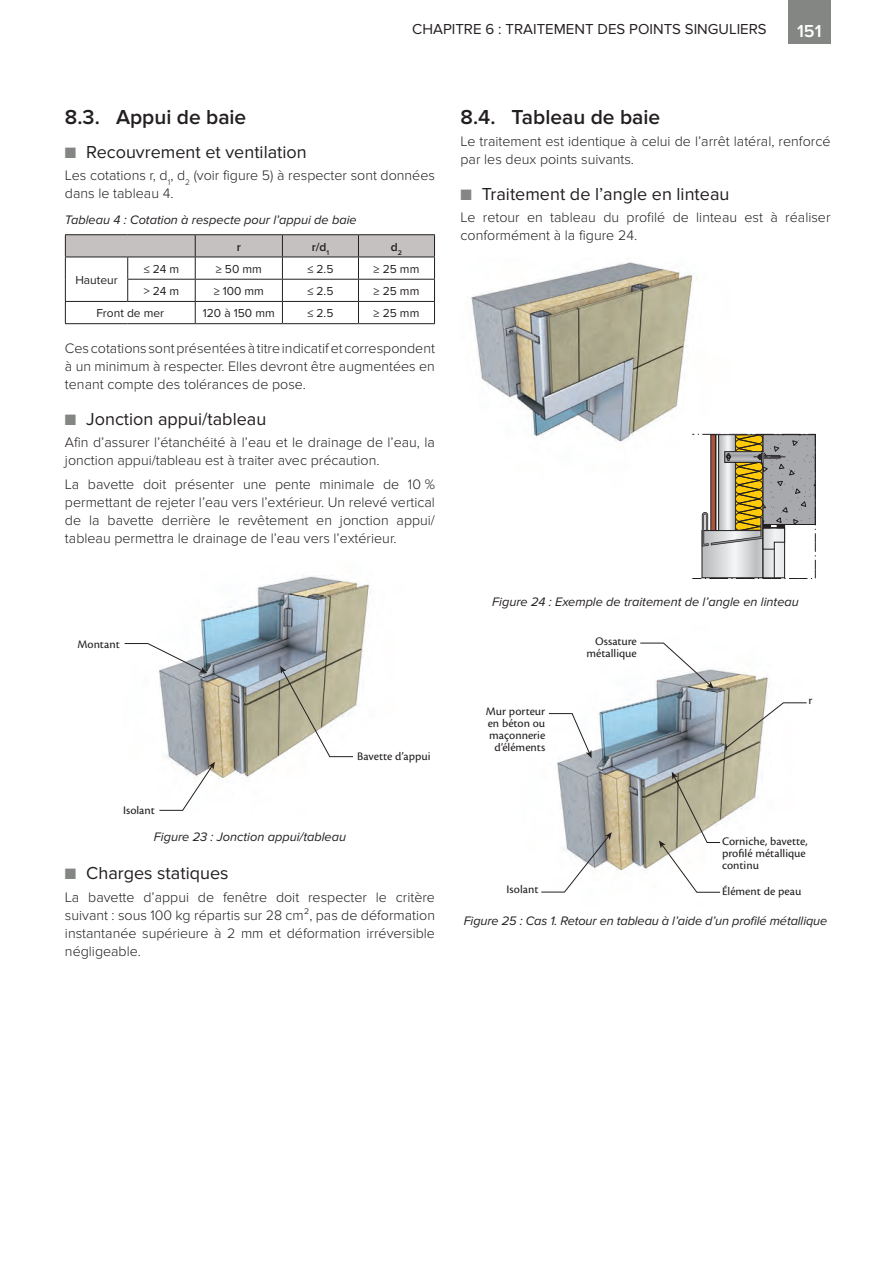
<style>
.page{position:relative;width:894px;height:1264px;background:#fff}
.page>*{position:absolute;margin:0;border:0;box-sizing:border-box;transform-origin:0 0}
.t1{font:600 21px "Proxima Nova";color:#231f20}
.t2{font:18px "Proxima Nova";color:#231f20}
.t3{font:600 18px "Proxima Nova";color:#fff}
.t4{font:15px "Proxima Nova";color:#231f20}
.t5{font:300 14.25px/18px "Proxima Nova";color:#231f20}
.t6{font:italic 12.75px "Proxima Nova";color:#231f20}
.t7{font:12px/12px "Cronos Pro Capt";color:#231f20;text-align:right}
.t8{font:12px "Proxima Nova";color:#231f20}
.t9{font:600 12px "Proxima Nova";color:#231f20}
.s1{color:#838683}
</style>
<div class="page">
<div style="left:788px;top:0;width:42px;height:44px;background:#838683"></div>
<hr style="left:65px;top:234px;width:63px;height:1px;background:#231f20">
<hr style="left:128px;top:234px;width:67px;height:1px;background:#231f20">
<hr style="left:195px;top:234px;width:87px;height:1px;background:#231f20">
<hr style="left:282px;top:234px;width:76px;height:1px;background:#231f20">
<hr style="left:358px;top:234px;width:77px;height:1px;background:#231f20">
<svg style="left:65px;top:235px;width:370px;height:88px"></svg>
<hr style="left:65px;top:323px;width:63px;height:1px;background:#231f20">
<hr style="left:128px;top:323px;width:67px;height:1px;background:#231f20">
<hr style="left:195px;top:323px;width:87px;height:1px;background:#231f20">
<hr style="left:282px;top:323px;width:76px;height:1px;background:#231f20">
<hr style="left:358px;top:323px;width:77px;height:1px;background:#231f20">
<img style="left:159px;top:575px;width:213px;height:204px">
<svg style="left:124px;top:643px;width:83px;height:30px"></svg>
<svg style="left:159px;top:762px;width:56px;height:49px"></svg>
<svg style="left:280px;top:666px;width:74px;height:91px"></svg>
<img style="left:471px;top:262px;width:259px;height:254px">
<svg style="left:785px;top:436px;width:28px;height:87px;background:#a3a4a7"></svg>
<svg style="left:702px;top:434px;width:83px;height:144px;background:#b5ac94"></svg>
<img style="left:557px;top:669px;width:212px;height:202px">
<svg style="left:541px;top:832px;width:71px;height:61px"></svg>
<svg style="left:659px;top:772px;width:62px;height:121px"></svg>
<svg style="left:548px;top:713px;width:43px;height:45px"></svg>
<svg style="left:639px;top:642px;width:75px;height:47px"></svg>
<svg style="left:725px;top:702px;width:82px;height:49px"></svg>
<p class="t4" style="left:412px;top:21px;width:356px">CHAPITRE 6 : TRAITEMENT DES POINTS SINGULIERS</p>
<p class="t3" style="left:797px;top:20px;width:26px">151</p>
<h1 class="t1" style="left:65px;top:105px;width:183px">8.3. Appui de baie</h1>
<p class="t2" style="left:65px;top:142px;width:243px"><span class="s1">■</span> Recouvrement et ventilation</p>
<p class="t5" style="left:65px;top:167px;width:371px">Les cotations r, d<sub>1</sub>, d<sub>2</sub> (voir figure 5) à respecter sont données dans le tableau 4.</p>
<p class="t6" style="left:65px;top:212px;width:293px">Tableau 4 : Cotation à respecte pour l’appui de baie</p>
<p class="t9" style="left:237px;top:240px;width:6px">r</p>
<p class="t9" style="left:312px;top:240px;width:19px">r/d<sub>1</sub></p>
<p class="t9" style="left:391px;top:240px;width:13px">d<sub>2</sub></p>
<p class="t8" style="left:75px;top:273px;width:44px">Hauteur</p>
<p class="t8" style="left:144px;top:262px;width:37px">≤ 24 m</p>
<p class="t8" style="left:216px;top:262px;width:47px">≥ 50 mm</p>
<p class="t8" style="left:307px;top:262px;width:27px">≤ 2.5</p>
<p class="t8" style="left:374px;top:262px;width:47px">≥ 25 mm</p>
<p class="t8" style="left:144px;top:284px;width:37px">&gt; 24 m</p>
<p class="t8" style="left:214px;top:284px;width:52px">≥ 100 mm</p>
<p class="t8" style="left:307px;top:284px;width:27px">≤ 2.5</p>
<p class="t8" style="left:374px;top:284px;width:47px">≥ 25 mm</p>
<p class="t8" style="left:96px;top:306px;width:69px">Front de mer</p>
<p class="t8" style="left:203px;top:306px;width:73px">120 à 150 mm</p>
<p class="t8" style="left:307px;top:306px;width:27px">≤ 2.5</p>
<p class="t8" style="left:374px;top:306px;width:47px">≥ 25 mm</p>
<p class="t5" style="left:65px;top:339px;width:371px;text-align:justify">Ces cotations sont présentées à titre indicatif et correspondent à un minimum à respecter. Elles devront être augmentées en tenant compte des tolérances de pose.</p>
<p class="t2" style="left:65px;top:408px;width:203px"><span class="s1">■</span> Jonction appui/tableau</p>
<p class="t5" style="left:65px;top:433px;width:371px">Afin d’assurer l’étanchéité à l’eau et le drainage de l’eau, la jonction appui/tableau est à traiter avec précaution.</p>
<p class="t5" style="left:65px;top:476px;width:371px;text-align:justify">La bavette doit présenter une pente minimale de 10 % permettant de rejeter l’eau vers l’extérieur. Un relevé vertical de la bavette derrière le revêtement en jonction appui/ tableau permettra le drainage de l’eau vers l’extérieur.</p>
<p class="t7" style="left:77px;top:638px;width:44px">Montant</p>
<p class="t7" style="left:123px;top:804px;width:33px">Isolant</p>
<p class="t7" style="left:357px;top:750px;width:75px">Bavette d’appui</p>
<p class="t6" style="left:154px;top:830px;width:194px">Figure 23 : Jonction appui/tableau</p>
<p class="t2" style="left:65px;top:863px;width:165px"><span class="s1">■</span> Charges statiques</p>
<p class="t5" style="left:65px;top:888px;width:371px;text-align:justify">La bavette d’appui de fenêtre doit respecter le critère suivant : sous 100 kg répartis sur 28 cm², pas de déformation instantanée supérieure à 2 mm et déformation irréversible négligeable.</p>
<h1 class="t1" style="left:460px;top:105px;width:201px">8.4. Tableau de baie</h1>
<p class="t5" style="left:460px;top:133px;width:371px">Le traitement est identique à celui de l’arrêt latéral, renforcé par les deux points suivants.</p>
<p class="t2" style="left:460px;top:184px;width:270px"><span class="s1">■</span> Traitement de l’angle en linteau</p>
<p class="t5" style="left:460px;top:209px;width:371px">Le retour en tableau du profilé de linteau est à réaliser conformément à la figure 24.</p>
<p class="t6" style="left:492px;top:594px;width:308px">Figure 24 : Exemple de traitement de l’angle en linteau</p>
<p class="t7" style="left:486px;top:705px;width:61px">Mur porteur en béton ou maçonnerie d’éléments</p>
<p class="t7" style="left:586px;top:635px;width:52px">Ossature métallique</p>
<p class="t7" style="left:808px;top:695px;width:6px">r</p>
<p class="t7" style="left:722px;top:835px;width:87px;text-align:left">Corniche, bavette, profilé métallique continu</p>
<p class="t7" style="left:506px;top:883px;width:33px">Isolant</p>
<p class="t7" style="left:722px;top:885px;width:81px">Élément de peau</p>
<p class="t6" style="left:464px;top:914px;width:365px">Figure 25 : Cas 1. Retour en tableau à l’aide d’un profilé métallique</p>
</div>
